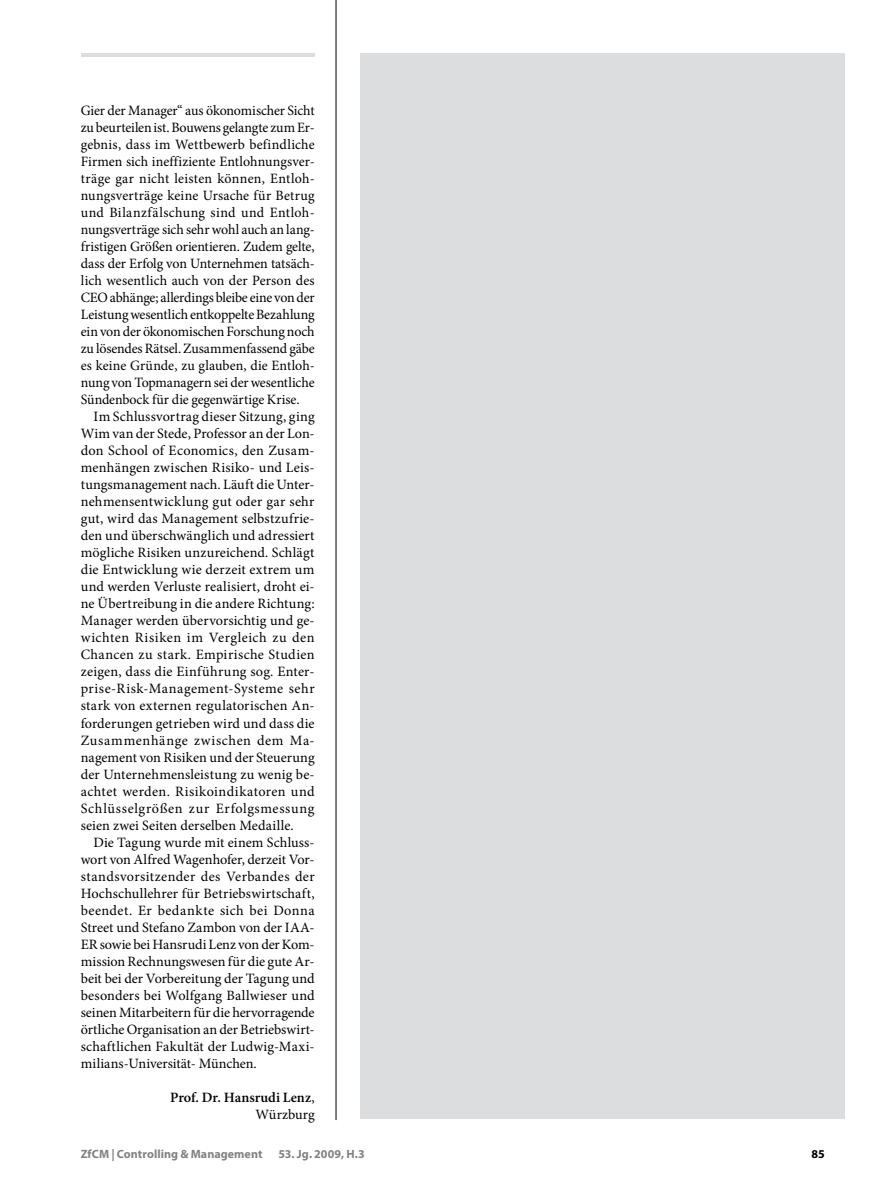
<style>
.page{position:relative;width:893px;height:1187px;background:#fff}
.page>*{position:absolute;margin:0;border:0;box-sizing:border-box;transform-origin:0 0}
.t1{font:14.25px/17px "Minion Pro";letter-spacing:.005em;color:#000;text-align:justify}
.t2{font:600 14.25px/17px "Minion Pro";letter-spacing:-.005em;color:#000;text-align:right}
.t3{font:700 12px "Myriad Pro";letter-spacing:.005em;color:#808284}
.t4{font:700 12px "Myriad Pro";color:#000}
.s1{font-weight:400}
</style>
<div class="page">
<hr style="left:336px;top:0;width:1px;height:1119px;background:#000">
<div style="left:360px;top:53px;width:485px;height:1065px;background:#dcddde"></div>
<hr style="left:81px;top:53px;width:234px;height:4px;background:#dcddde">
<p class="t1" style="left:81px;top:102px;width:235px">Gier der Manager“ aus ökonomischer Sicht zu beurteilen ist. Bouwens gelangte zum Er&shy;gebnis, dass im Wettbewerb befindliche Firmen sich ineffiziente Entlohnungsver&shy;träge gar nicht leisten können, Entloh&shy;nungsverträge keine Ursache für Betrug und Bilanzfälschung sind und Entloh&shy;nungsverträge sich sehr wohl auch an lang&shy;fristigen Größen orientieren. Zudem gelte, dass der Erfolg von Unternehmen tatsäch&shy;lich wesentlich auch von der Person des CEO abhänge; allerdings bleibe eine von der Leistung wesentlich entkoppelte Bezahlung ein von der ökonomischen Forschung noch zu lösendes Rätsel. Zusammenfassend gäbe es keine Gründe, zu glauben, die Entloh&shy;nung von Topmanagern sei der wesentliche Sündenbock für die gegenwärtige Krise.</p>
<p class="t1" style="left:81px;top:408px;width:235px;text-indent:13px">Im Schlussvortrag dieser Sitzung, ging Wim van der Stede, Professor an der Lon&shy;don School of Economics, den Zusam&shy;menhängen zwischen Risiko- und Leis&shy;tungsmanagement nach. Läuft die Unter&shy;nehmensentwicklung gut oder gar sehr gut, wird das Management selbstzufrie&shy;den und überschwänglich und adressiert mögliche Risiken unzureichend. Schlägt die Entwicklung wie derzeit extrem um und werden Verluste realisiert, droht ei&shy;ne Übertreibung in die andere Richtung:<br>Manager werden übervorsichtig und ge&shy;wichten Risiken im Vergleich zu den Chancen zu stark. Empirische Studien zeigen, dass die Einführung sog. Enter&shy;prise-Risk-Management-Systeme sehr stark von externen regulatorischen An&shy;forderungen getrieben wird und dass die Zusammenhänge zwischen dem Ma&shy;nagement von Risiken und der Steuerung der Unternehmensleistung zu wenig be&shy;achtet werden. Risikoindikatoren und Schlüsselgrößen zur Erfolgsmessung seien zwei Seiten derselben Medaille.</p>
<p class="t1" style="left:81px;top:833px;width:235px;text-indent:13px">Die Tagung wurde mit einem Schluss&shy;wort von Alfred Wagenhofer, derzeit Vor&shy;standsvorsitzender des Verbandes der Hochschullehrer für Betriebswirtschaft, beendet. Er bedankte sich bei Donna Street und Stefano Zambon von der IAA-ER sowie bei Hansrudi Lenz von der Kom&shy;mission Rechnungswesen für die gute Ar&shy;beit bei der Vorbereitung der Tagung und besonders bei Wolfgang Ballwieser und seinen Mitarbeitern für die hervorragende örtliche Organisation an der Betriebswirt&shy;schaftlichen Fakultät der Ludwig-Maxi&shy;milians-Universität- München.</p>
<p class="t2" style="left:170px;top:1089px;width:146px">Prof. Dr. Hansrudi Lenz<span class="s1">,<br>Würzburg</span></p>
<p class="t3" style="left:81px;top:1146px;width:183px">ZfCM | Controlling &amp; Management</p>
<p class="t3" style="left:278px;top:1146px;width:88px">53. Jg. 2009, H.3</p>
<p class="t4" style="left:812px;top:1146px;width:15px">85</p>
</div>
